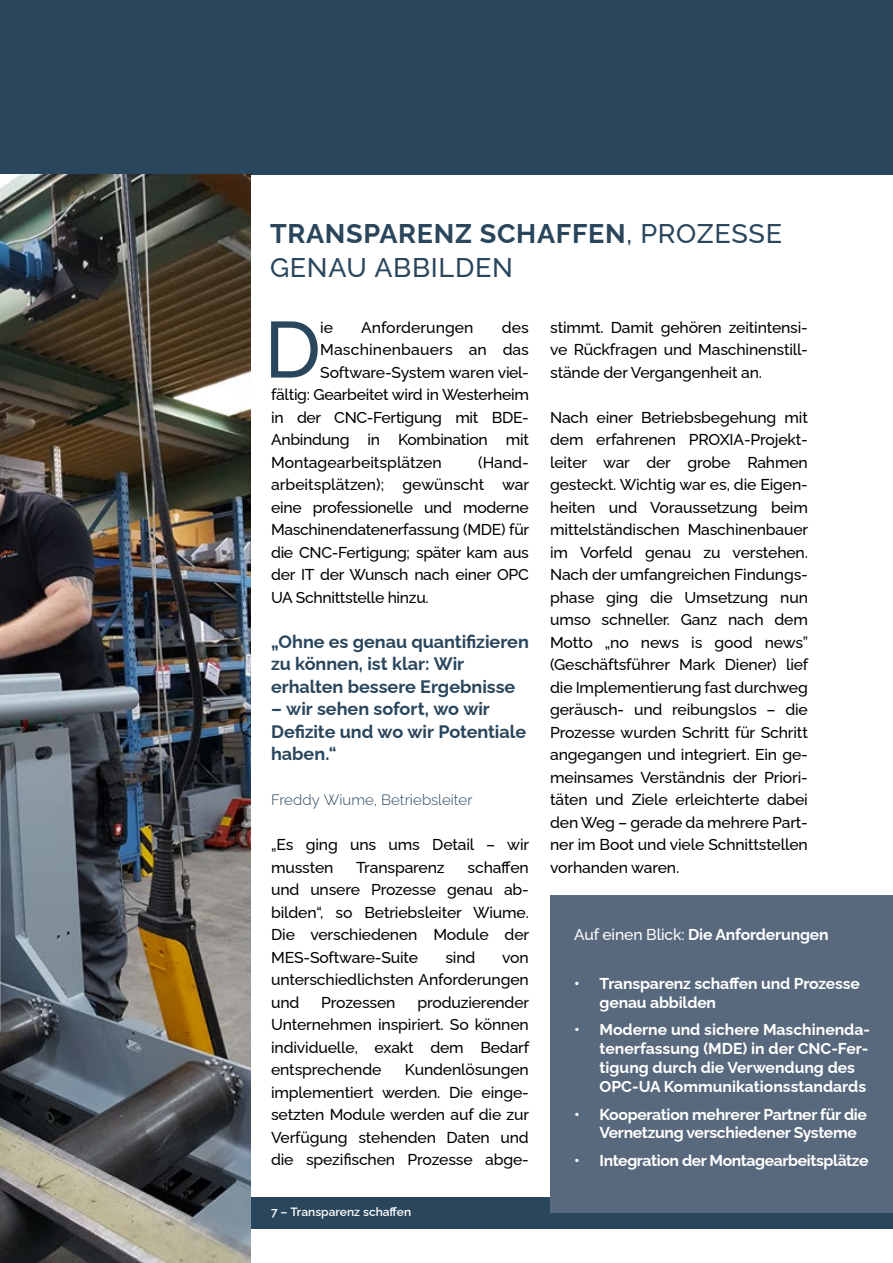
<style>
.page{position:relative;width:893px;height:1263px;background:#fff}
.page>*{position:absolute;margin:0;border:0;box-sizing:border-box;transform-origin:0 0}
.t1{font:500 79.2px "Raleway";color:#2a465d}
.t2{font:500 27px/34.5px "Raleway";letter-spacing:.025em;color:#2a465d}
.t3{font:100 18px/22.5px "Raleway";color:#2a465d}
.t4{font:500 15.75px/22.5px "Raleway";letter-spacing:-.01em;color:#000}
.t5{font:100 15.75px/18.9px "Raleway";letter-spacing:-.01em;color:#fff}
.t6{font:500 15.75px "Raleway";letter-spacing:.01em;color:#000}
.t7{font:100 15px "Raleway";letter-spacing:.005em;color:#2a465d}
.t8{font:600 12px "Raleway";color:#fff}
.s1{font-weight:100}
.s2{font-weight:500}
</style>
<div class="page">
<div style="left:0;top:0;width:893px;height:175px;background:#2a465d"></div>
<div style="left:0;top:1197px;width:893px;height:31px;background:#2a465d"></div>
<div style="left:550px;top:895px;width:343px;height:318px;background:#58687d"></div>
<img style="left:0;top:175px;width:251px;height:1088px">
<h2 class="t2" style="left:270px;top:213px;width:513px"><span class="s1">TRANSPARENZ SCHAFFEN</span>, PROZESSE<br>GENAU ABBILDEN</h2>
<h1 class="t1" style="left:264px;top:286px;width:58px">D</h1>
<p class="t4" style="left:320px;top:314px;width:14px">ie</p>
<p class="t4" style="left:361px;top:314px;width:114px">Anforderungen</p>
<p class="t4" style="left:502px;top:314px;width:28px">des</p>
<p class="t6" style="left:320px;top:337px;width:210px">Maschinenbauers an das</p>
<p class="t4" style="left:320px;top:359px;width:210px">Software-System waren viel-</p>
<p class="t4" style="left:271px;top:382px;width:259px">fältig: Gearbeitet wird in Westerheim</p>
<p class="t4" style="left:271px;top:404px;width:259px">in der CNC-Fertigung mit BDE-</p>
<p class="t4" style="left:271px;top:427px;width:259px">Anbindung in Kombination mit</p>
<p class="t4" style="left:271px;top:449px;width:172px">Montagearbeitsplätzen</p>
<p class="t4" style="left:271px;top:449px;width:260px;text-indent:207px">(Hand&shy;arbeitsplätzen); gewünscht war eine professionelle und moderne<br>Maschinendatenerfassung (MDE) für die CNC-Fertigung; später kam aus der IT der Wunsch nach einer OPC<br>UA Schnittstelle hinzu.</p>
<p class="t3" style="left:271px;top:628px;width:259px">„Ohne es genau quantifizieren zu können, ist klar: Wir erhalten bessere Ergebnisse</p>
<p class="t3" style="left:271px;top:695px;width:257px">– wir sehen sofort, wo wir<br>Defizite und wo wir Potentiale haben.“</p>
<p class="t7" style="left:271px;top:788px;width:203px">Freddy Wiume, Betriebsleiter</p>
<p class="t4" style="left:271px;top:832px;width:260px">„Es ging uns ums Detail – wir mussten</p>
<p class="t4" style="left:271px;top:854px;width:260px;text-align:justify;text-indent:196px">schaffen und unsere Prozesse genau ab&shy;bilden“, so Betriebsleiter Wiume.<br>Die verschiedenen Module der MES-Software-Suite</p>
<p class="t4" style="left:356px;top:854px;width:90px">Transparenz</p>
<p class="t4" style="left:445px;top:944px;width:32px">sind</p>
<p class="t4" style="left:271px;top:944px;width:259px;text-align:justify;text-indent:231px">von unterschiedlichsten Anforderungen und</p>
<p class="t4" style="left:271px;top:989px;width:260px;text-align:justify;text-indent:146px">produzierender Unternehmen inspiriert. So können individuelle, exakt dem Bedarf entsprechende</p>
<p class="t4" style="left:321px;top:989px;width:76px">Prozessen</p>
<p class="t4" style="left:271px;top:1057px;width:260px;text-align:justify;text-indent:134px">Kundenlösungen implementiert werden. Die einge&shy;setzten Module werden auf die zur Verfügung stehenden Daten und die spezifischen Prozesse abge-</p>
<p class="t8" style="left:271px;top:1202px;width:142px">7 – Transparenz schaffen</p>
<p class="t4" style="left:550px;top:314px;width:259px">stimmt. Damit gehören zeitintensi&shy;ve Rückfragen und Maschinenstill&shy;stände der Vergangenheit an.</p>
<p class="t4" style="left:550px;top:404px;width:260px">Nach einer Betriebsbegehung mit dem erfahrenen PROXIA-Projekt&shy;leiter war der grobe Rahmen gesteckt. Wichtig war es, die Eigen&shy;heiten und Voraussetzung beim mittelständischen Maschinenbauer im Vorfeld genau zu verstehen.<br>Nach der umfangreichen Findungs&shy;phase ging die Umsetzung nun umso schneller. Ganz nach dem<br>Motto „no news is good news” (Geschäftsführer Mark Diener) lief die Implementierung fast durchweg geräusch- und reibungslos – die<br>Prozesse wurden Schritt für Schritt angegangen und integriert. Ein ge&shy;meinsames Verständnis der Priori&shy;täten und Ziele erleichterte dabei den Weg – gerade da mehrere Part&shy;ner im Boot und viele Schnittstellen vorhanden waren.</p>
<p class="t5" style="left:574px;top:923px;width:256px"><span class="s2">Auf einen Blick:</span> Die Anforderungen</p>
<p class="t5" style="left:600px;top:972px;width:262px;text-indent:-26px">• Transparenz schaffen und Prozesse genau abbilden</p>
<p class="t5" style="left:600px;top:1019px;width:272px;text-indent:-26px">• Moderne und sichere Maschinenda&shy;tenerfassung (MDE) in der CNC-Fer&shy;tigung durch die Verwendung des OPC-UA Kommunikationsstandards</p>
<p class="t5" style="left:600px;top:1103px;width:269px;text-indent:-26px">• Kooperation mehrerer Partner für die<br>Vernetzung verschiedener Systeme</p>
<p class="t5" style="left:574px;top:1149px;width:296px">• Integration der Montagearbeitsplätze</p>
</div>
